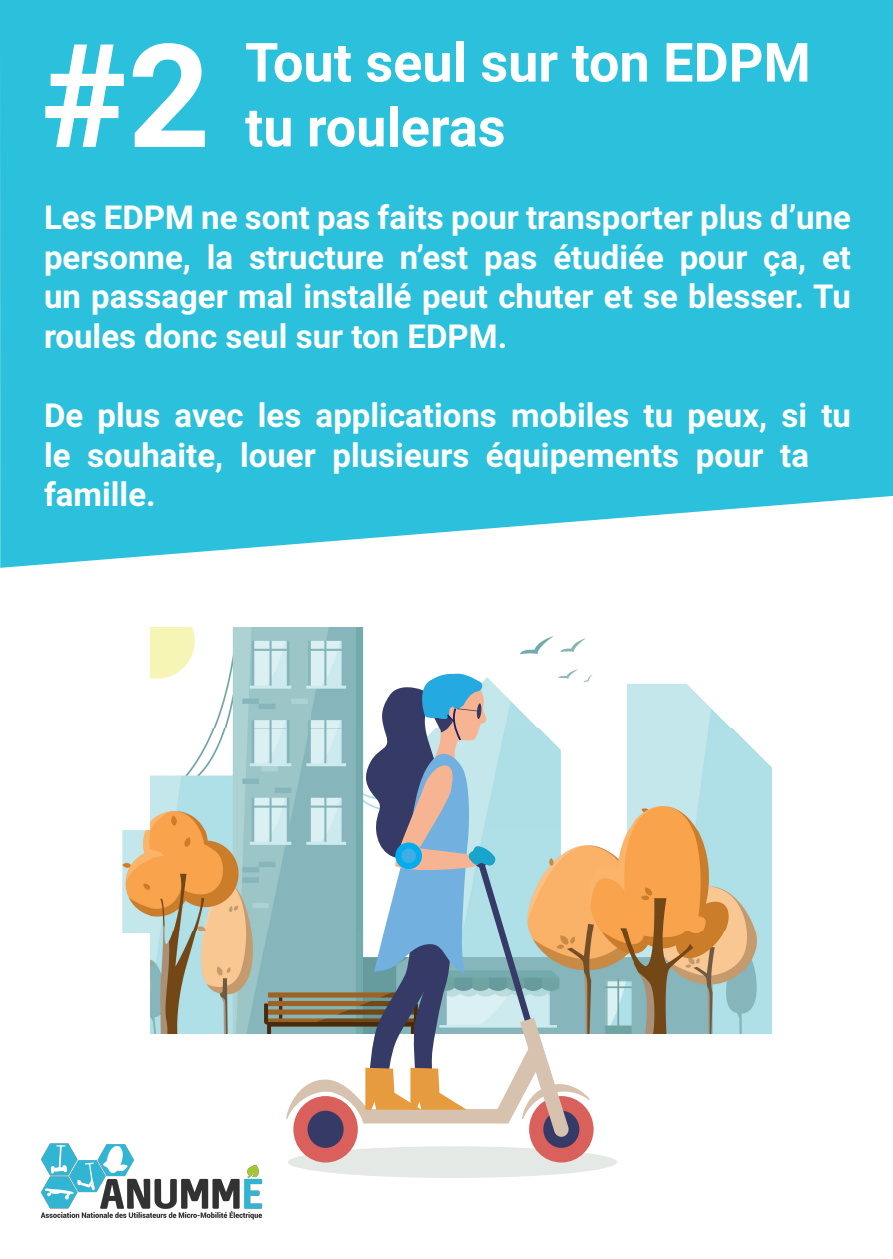
<style>
.page{position:relative;width:893px;height:1259px;background:#fff}
.page>*{position:absolute;margin:0;border:0;box-sizing:border-box;transform-origin:0 0}
.t1{font:700 144px "Roboto";color:#fff}
.t2{font:700 54px "Roboto";color:#fff}
.t3{font:700 33px/39.6px "Roboto";color:#fff;text-align:justify}
</style>
<div class="page">
<div style="left:0;top:0;width:893px;height:568px;background:#2bc0db"></div>
<img style="left:122px;top:830px;width:650px;height:102px">
<img style="left:151px;top:627px;width:621px;height:203px">
<img style="left:151px;top:932px;width:621px;height:101px">
<div style="left:288px;top:1146px;width:329px;height:32px;background:#e5e9e6;border-radius:50%"></div>
<div style="left:529px;top:1096px;width:65px;height:66px;background:#da605b;border-radius:50%"></div>
<div style="left:543px;top:1110px;width:36px;height:38px;background:#363a66;border-radius:50%"></div>
<div style="left:293px;top:1096px;width:65px;height:66px;background:#da605b;border-radius:50%"></div>
<div style="left:308px;top:1110px;width:36px;height:38px;background:#363a66;border-radius:50%"></div>
<svg style="left:286px;top:670px;width:304px;height:466px"></svg>
<img style="left:40px;top:1143px;width:223px;height:77px">
<p class="t1" style="left:42px;top:-5px;width:170px">#2</p>
<p class="t2" style="left:245px;top:24px;width:567px">Tout seul sur ton EDPM</p>
<p class="t2" style="left:245px;top:89px;width:262px">tu rouleras</p>
<p class="t3" style="left:44px;top:196px;width:809px">Les EDPM ne sont pas faits pour transporter plus d’une personne, la structure n’est pas étudiée pour ça, et un passager mal installé peut chuter et se blesser. Tu roules donc seul sur ton EDPM.</p>
<p class="t3" style="left:44px;top:394px;width:809px;text-align:left">De plus avec les applications mobiles tu peux, si tu le souhaite, louer plusieurs équipements pour ta famille.</p>
</div>
